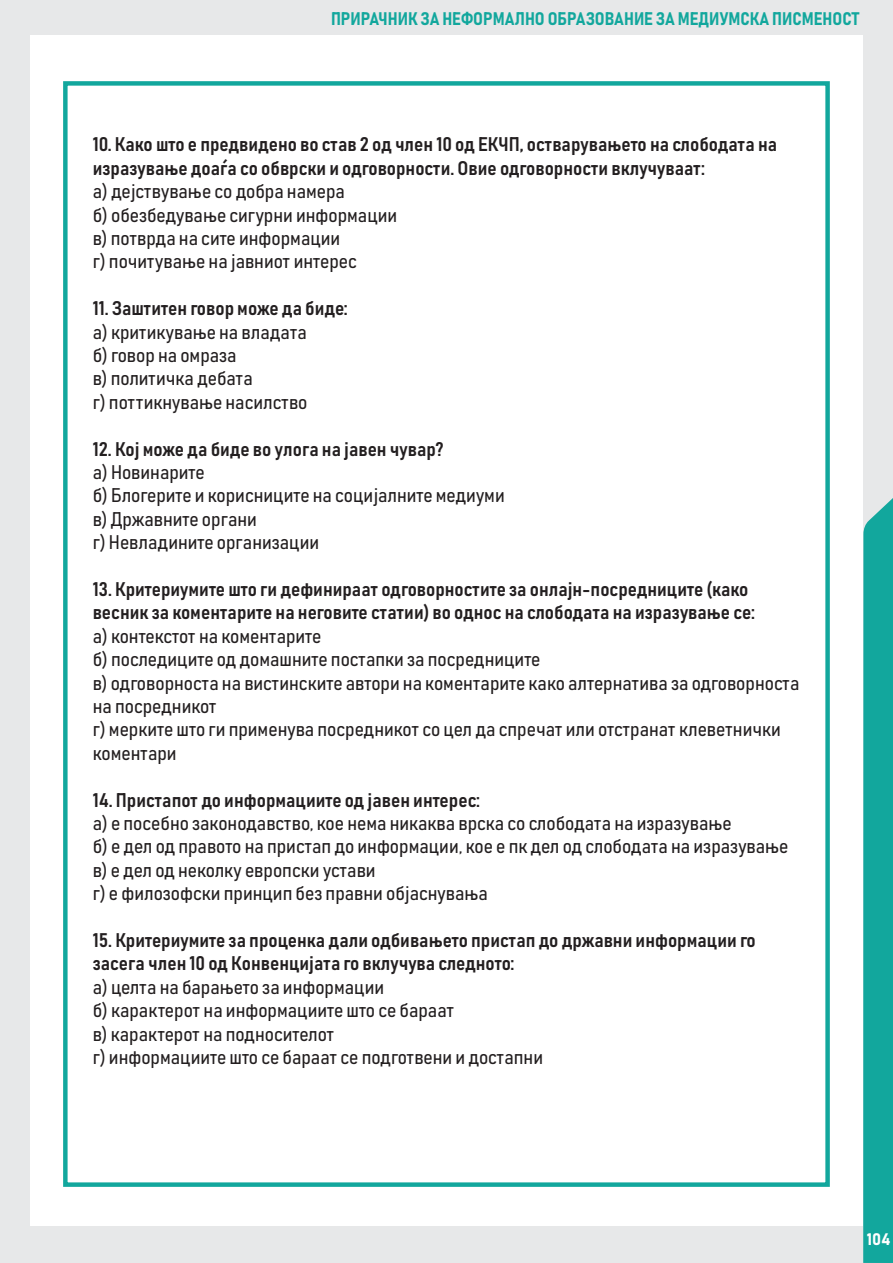
<style>
.page{position:relative;width:893px;height:1263px;background:#fff}
.page>*{position:absolute;margin:0;border:0;box-sizing:border-box;transform-origin:0 0}
.t1{font:19.5px/23.4px "Bahnschrift";color:#231f20}
.t2{font:18px "Bahnschrift";color:#12a79d}
.t3{font:16.5px "Bahnschrift";color:#fff}
</style>
<div class="page">
<div style="left:0;top:0;width:893px;height:34px;background:#e7e8e9"></div>
<div style="left:0;top:34px;width:30px;height:1229px;background:#e7e8e9"></div>
<div style="left:863px;top:34px;width:30px;height:1229px;background:#e7e8e9"></div>
<div style="left:1px;top:1226px;width:891px;height:37px;background:#e7e8e9"></div>
<svg style="left:863px;top:498px;width:30px;height:765px;background:#21aba2"></svg>
<div style="left:63px;top:81px;width:767px;height:1106px;border:4px solid #12a79d"></div>
<p class="t2" style="left:331px;top:7px;width:530px">ПРИРАЧНИК ЗА НЕФОРМАЛНО ОБРАЗОВАНИЕ ЗА МЕДИУМСКА ПИСМЕНОСТ</p>
<p class="t1" style="left:93px;top:132px;width:686px">10. Како што е предвидено во став 2 од член 10 од ЕКЧП, остварувањето на слободата на изразување доаѓа со обврски и одговорности. Овие одговорности вклучуваат:<br>а) дејствување со добра намера<br>б) обезбедување сигурни информации<br>в) потврда на сите информации<br>г) почитување на јавниот интерес</p>
<p class="t1" style="left:93px;top:296px;width:257px">11. Заштитен говор може да биде: a) критикување на владата<br>б) говор на омраза<br>в) политичка дебата<br>г) поттикнување насилство</p>
<p class="t1" style="left:93px;top:437px;width:413px">12. Кој може да биде во улога на јавен чувар?<br>a) Новинарите<br>б) Блогерите и корисниците на социјалните медиуми в) Државните органи<br>г) Невладините организации</p>
<p class="t1" style="left:93px;top:577px;width:708px">13. Критериумите што ги дефинираат одговорностите за онлајн-посредниците (како весник за коментарите на неговите статии) во однос на слободата на изразување се:<br>a) контекстот на коментарите<br>б) последиците од домашните постапки за посредниците<br>в) одговорноста на вистинските автори на коментарите како алтернатива за одговорноста на посредникот<br>г) мерките што ги применува посредникот со цел да спречат или отстранат клеветнички коментари</p>
<p class="t1" style="left:93px;top:788px;width:697px">14. Пристапот до информациите од јавен интерес:<br>a) е посебно законодавство, кое нема никаква врска со слободата на изразување<br>б) е дел од правото на пристап до информации, кое е пк дел од слободата на изразување в) е дел од неколку европски устави<br>г) е филозофски принцип без правни објаснувања</p>
<p class="t1" style="left:93px;top:928px;width:665px">15. Критериумите за проценка дали одбивањето пристап до државни информации го засега член 10 од Конвенцијата го вклучува следното:<br>a) целта на барањето за информации<br>б) карактерот на информациите што се бараат<br>в) карактерот на подносителот<br>г) информациите што се бараат се подготвени и достапни</p>
<p class="t3" style="left:867px;top:1228px;width:25px">104</p>
</div>
